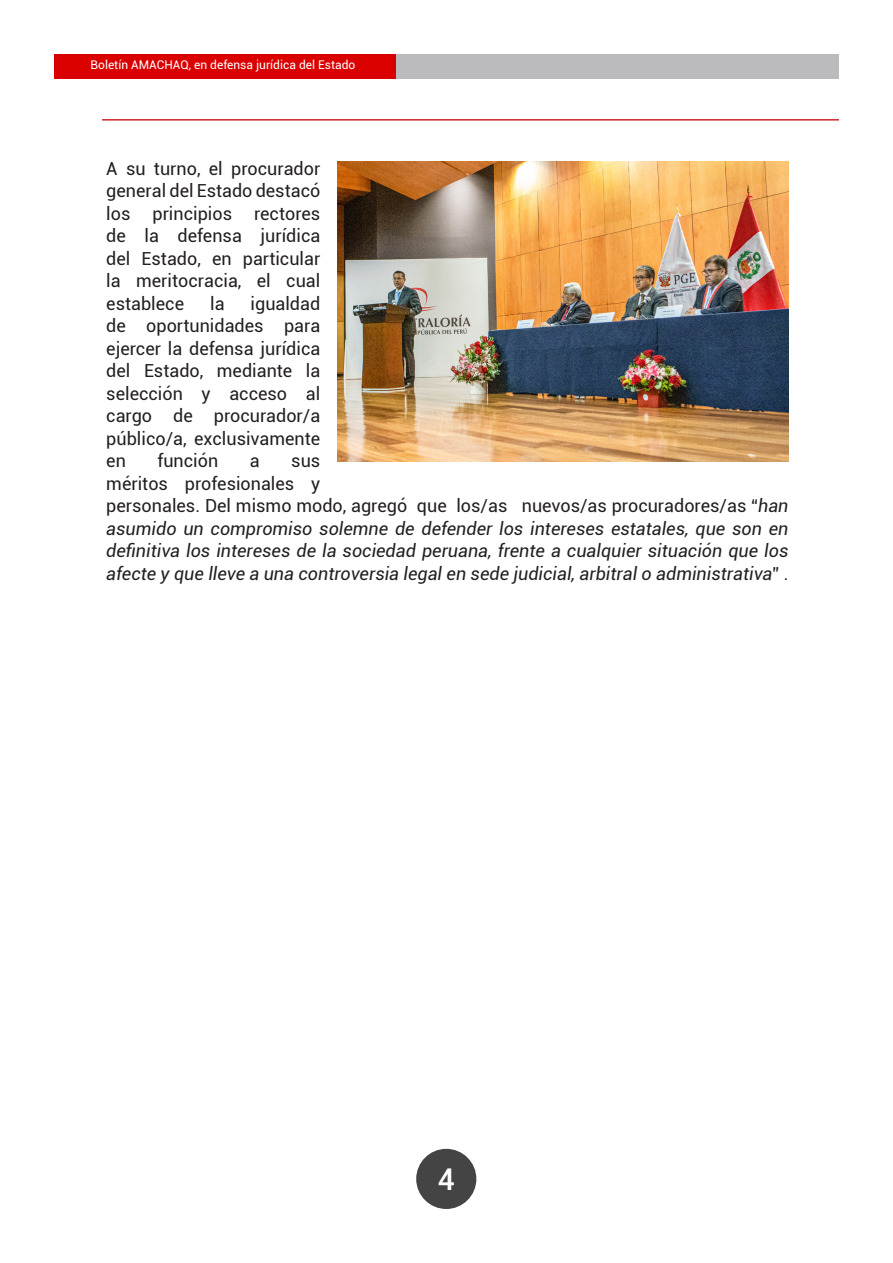
<style>
.page{position:relative;width:893px;height:1263px;background:#fff}
.page>*{position:absolute;margin:0;border:0;box-sizing:border-box;transform-origin:0 0}
.t1{font:500 30px "Roboto";color:#fff}
.Párrafo{font:italic 18px/22.5px "Roboto";color:#231f20}
.Párrafo-2{font:18px/22.5px "Roboto";color:#231f20;text-align:justify}
.t2{font:12px "Roboto";color:#fff}
.s1{font-style:normal}
</style>
<div class="page">
<div style="left:226px;top:54px;width:613px;height:24px;background:#bbbbbd"></div>
<div style="left:54px;top:54px;width:341px;height:24px;background:#db0000"></div>
<div style="left:416px;top:1149px;width:60px;height:60px;background:#444;border-radius:50%"></div>
<hr style="left:102px;top:119px;width:737px;height:2px;background:#d1232a">
<img style="left:337px;top:161px;width:451px;height:301px">
<p class="t2" style="left:91px;top:57px;width:266px">Boletín AMACHAQ, en defensa jurídica del Estado</p>
<p class="Párrafo-2" style="left:106px;top:156px;width:216px">A su turno, el procurador general del Estado destacó los principios rectores de la defensa jurídica del Estado, en particular la meritocracia, el cual establece</p>
<p class="Párrafo-2" style="left:106px;top:291px;width:216px;text-indent:144px">igualdad de oportunidades para ejercer la defensa jurídica del Estado, mediante la selección y acceso al cargo de procurador/a público/a, exclusivamente en</p>
<p class="Párrafo-2" style="left:210px;top:291px;width:16px">la</p>
<p class="Párrafo-2" style="left:157px;top:449px;width:62px">función</p>
<p class="Párrafo-2" style="left:250px;top:449px;width:11px">a</p>
<p class="Párrafo" style="left:106px;top:449px;width:684px;text-indent:185px"><span class="s1">sus<br>méritos profesionales y<br>personales. Del mismo modo, agregó que los/as nuevos/as procuradores/as “</span>han asumido un compromiso solemne de defender los intereses estatales, que son en definitiva los intereses de la sociedad peruana, frente a cualquier situación que los afecte y que lleve a una controversia legal en sede judicial, arbitral o administrativa<span class="s1">” .</span></p>
<h1 class="t1" style="left:438px;top:1158px;width:19px">4</h1>
</div>
